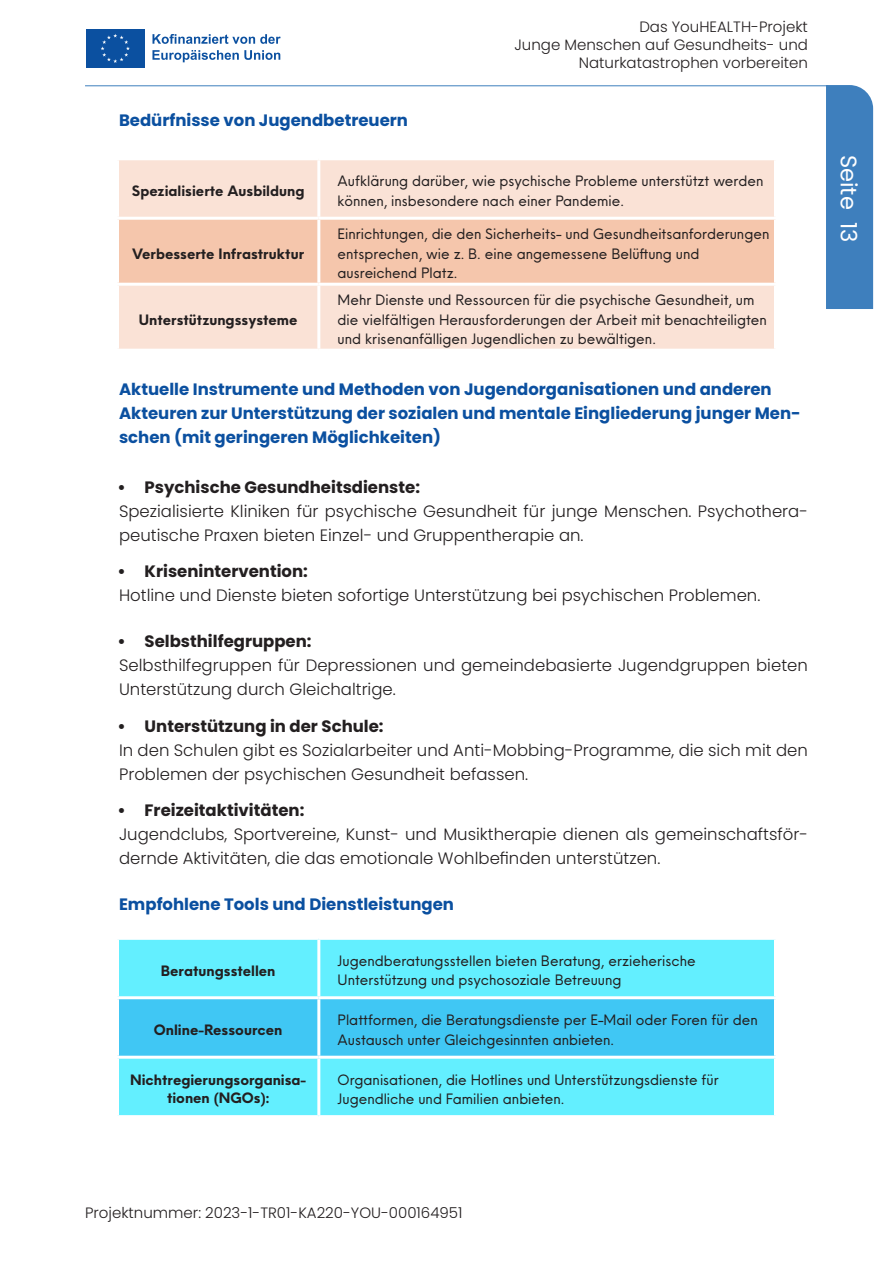
<style>
.page{position:relative;width:893px;height:1263px;background:#fff}
.page>*{position:absolute;margin:0;border:0;box-sizing:border-box;transform-origin:0 0}
.t1{font:22.5px "Poppins";color:#fff}
.Paragraf{font:300 16.5px/24px "Poppins";color:#231f20}
.paragraf_baslığı{font:700 16.5px/24px "Poppins";color:#0b50a0}
.t2{font:700 16.5px "Poppins";color:#231f20}
.Paragraf-2{font:700 16.5px "Poppins";color:#0b50a0}
.tablo_bullet{font:15px/19.5px "Neue Einstellung";color:#231f20}
.metin{font:700 15px/18px "Neue Einstellung";color:#231f20;text-align:center}
.t3{font:300 15px/18px "Poppins";color:#231f20;text-align:right}
</style>
<div class="page">
<hr style="left:85px;top:85px;width:743px;height:1px;background:#3e7fbd">
<div style="left:826px;top:85px;width:47px;height:224px;background:#3e7fbd"></div>
<svg style="left:144px;top:29px;width:1px;height:39px"></svg>
<div style="left:86px;top:29px;width:58px;height:39px;background:#0b50a0"></div>
<svg style="left:101px;top:34px;width:29px;height:29px"></svg>
<svg style="left:152px;top:34px;width:129px;height:10px"></svg>
<svg style="left:152px;top:50px;width:128px;height:12px"></svg>
<svg style="left:119px;top:160px;width:655px;height:189px;background:#f8d8c7"></svg>
<hr style="left:116px;top:283px;width:203px;height:3px;background:#fff">
<hr style="left:116px;top:217px;width:203px;height:3px;background:#fff">
<hr style="left:317px;top:160px;width:3px;height:57px;background:#fff">
<hr style="left:319px;top:283px;width:458px;height:3px;background:#fff">
<hr style="left:317px;top:286px;width:3px;height:63px;background:#fff">
<hr style="left:319px;top:217px;width:458px;height:3px;background:#fff">
<hr style="left:317px;top:220px;width:3px;height:63px;background:#fff">
<svg style="left:119px;top:940px;width:655px;height:175px;background:#57e1fb"></svg>
<hr style="left:116px;top:1056px;width:203px;height:3px;background:#fff">
<hr style="left:116px;top:996px;width:203px;height:3px;background:#fff">
<hr style="left:317px;top:940px;width:3px;height:56px;background:#fff">
<hr style="left:319px;top:1056px;width:458px;height:3px;background:#fff">
<hr style="left:317px;top:1059px;width:3px;height:56px;background:#fff">
<hr style="left:319px;top:996px;width:458px;height:3px;background:#fff">
<hr style="left:317px;top:999px;width:3px;height:57px;background:#fff">
<p class="paragraf_baslığı" style="left:119px;top:108px;width:290px">Bedürfnisse von Jugendbetreuern</p>
<p class="t3" style="left:514px;top:18px;width:295px">Das YouHEALTH-Projekt<br>Junge Menschen auf Gesundheits- und<br>Naturkatastrophen vorbereiten</p>
<p class="metin" style="left:132px;top:181px;width:174px">Spezialisierte Ausbildung</p>
<p class="tablo_bullet" style="left:338px;top:171px;width:427px">Aufklärung darüber, wie psychische Probleme unterstützt werden können, insbesondere nach einer Pandemie.</p>
<p class="metin" style="left:132px;top:244px;width:174px">Verbesserte Infrastruktur</p>
<p class="tablo_bullet" style="left:338px;top:224px;width:433px">Einrichtungen, die den Sicherheits- und Gesundheitsanforderungen entsprechen, wie z. B. eine angemessene Belüftung und ausreichend Platz.</p>
<p class="tablo_bullet" style="left:338px;top:290px;width:431px">Mehr Dienste und Ressourcen für die psychische Gesundheit, um die vielfältigen Herausforderungen der Arbeit mit benachteiligten und krisenanfälligen Jugendlichen zu bewältigen.</p>
<p class="paragraf_baslığı" style="left:119px;top:377px;width:683px">Aktuelle Instrumente und Methoden von Jugendorganisationen und anderen<br>Akteuren zur Unterstützung der sozialen und mentale Eingliederung junger Men&shy;schen (mit geringeren Möglichkeiten)</p>
<p class="t2" style="left:118px;top:477px;width:304px">• Psychische Gesundheitsdienste:</p>
<p class="Paragraf" style="left:119px;top:499px;width:690px">Spezialisierte Kliniken für psychische Gesundheit für junge Menschen. Psychothera&shy;peutische Praxen bieten Einzel- und Gruppentherapie an.</p>
<p class="t2" style="left:118px;top:562px;width:192px">• Krisenintervention:</p>
<p class="Paragraf" style="left:119px;top:584px;width:643px">Hotline und Dienste bieten sofortige Unterstützung bei psychischen Problemen.</p>
<p class="t2" style="left:118px;top:631px;width:196px">• Selbsthilfegruppen:</p>
<p class="Paragraf" style="left:119px;top:653px;width:690px">Selbsthilfegruppen für Depressionen und gemeindebasierte Jugendgruppen bieten<br>Unterstützung durch Gleichaltrige.</p>
<p class="t2" style="left:118px;top:716px;width:268px">• Unterstützung in der Schule:</p>
<p class="Paragraf" style="left:119px;top:738px;width:690px">In den Schulen gibt es Sozialarbeiter und Anti-Mobbing-Programme, die sich mit den<br>Problemen der psychischen Gesundheit befassen.</p>
<p class="t2" style="left:118px;top:801px;width:188px">• Freizeitaktivitäten:</p>
<p class="Paragraf" style="left:119px;top:822px;width:690px">Jugendclubs, Sportvereine, Kunst- und Musiktherapie dienen als gemeinschaftsför&shy;dernde Aktivitäten, die das emotionale Wohlbefinden unterstützen.</p>
<p class="Paragraf-2" style="left:119px;top:894px;width:336px">Empfohlene Tools und Dienstleistungen</p>
<p class="metin" style="left:139px;top:310px;width:160px">Unterstützungssysteme</p>
<p class="metin" style="left:161px;top:961px;width:116px">Beratungsstellen</p>
<p class="tablo_bullet" style="left:338px;top:950px;width:360px">Jugendberatungsstellen bieten Beratung, erzieherische<br>Unterstützung und psychosoziale Betreuung</p>
<p class="metin" style="left:154px;top:1020px;width:130px">Online-Ressourcen</p>
<p class="tablo_bullet" style="left:338px;top:1010px;width:422px">Plattformen, die Beratungsdienste per E-Mail oder Foren für den<br>Austausch unter Gleichgesinnten anbieten.</p>
<p class="metin" style="left:130px;top:1071px;width:178px">Nichtregierungsorganisa&shy;tionen (NGOs):</p>
<p class="tablo_bullet" style="left:338px;top:1069px;width:383px">Organisationen, die Hotlines und Unterstützungsdienste für<br>Jugendliche und Familien anbieten.</p>
<h1 class="t1" style="left:862px;top:155px;width:89px;rotate:90deg">Seite 13</h1>
<p class="t3" style="left:85px;top:1203px;width:379px">Projektnummer: 2023-1-TR01-KA220-YOU-000164951</p>
</div>
